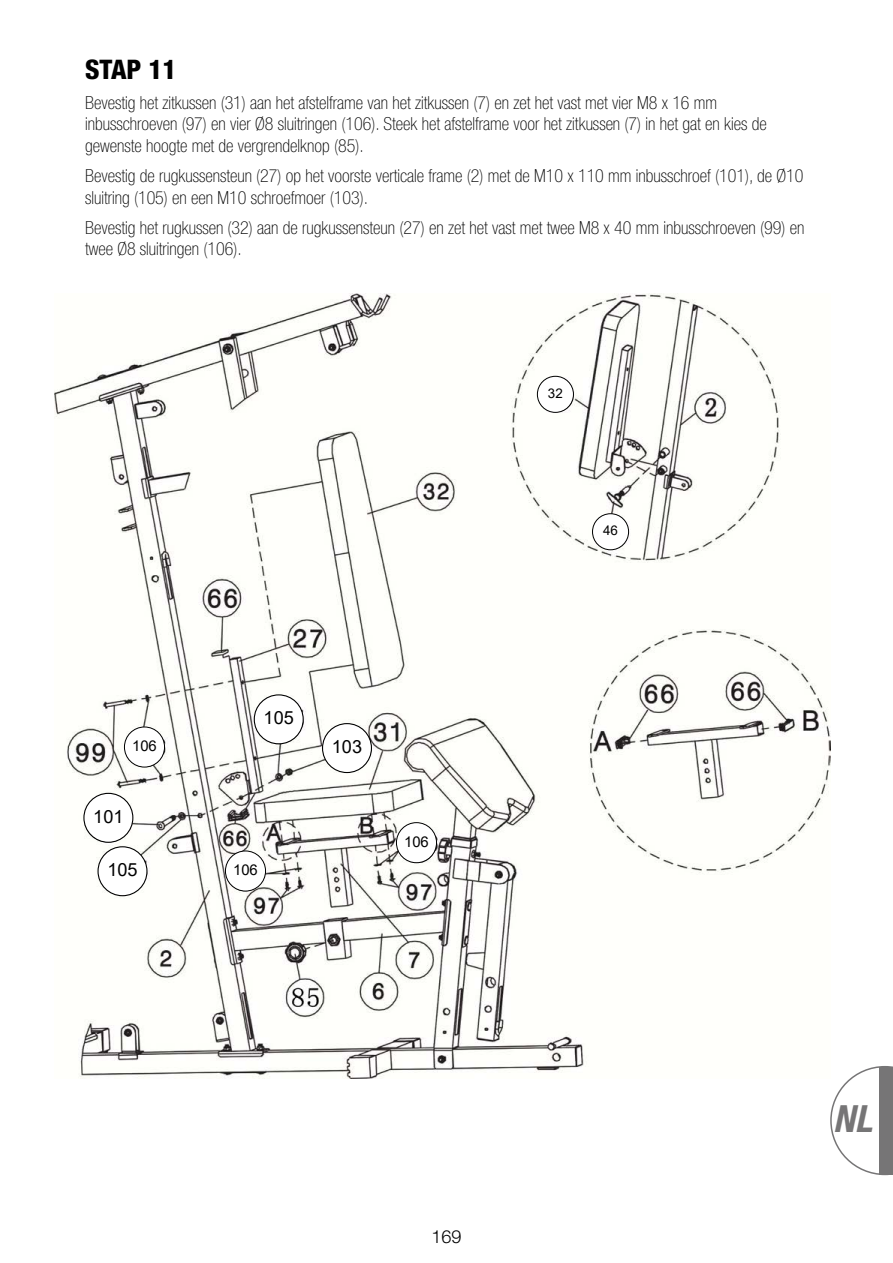
<style>
.page{position:relative;width:893px;height:1263px;background:#fff}
.page>*{position:absolute;margin:0;border:0;box-sizing:border-box;transform-origin:0 0}
.t1{font:italic 700 condensed 37.5px "Helvetica Neue LT Std";color:#767576}
.t2{font:800 condensed 27px "Helvetica Neue LT Std";color:#000}
.t3{font:18.15px "Arial";color:#000}
.t4{font:100 condensed 18px/21.6px "Helvetica Neue LT Std";color:#000}
.t5{font:300 18px "Helvetica Neue LT Std";color:#000}
.t6{font:14.85px "Arial";color:#000}
.t7{font:13.35px "Arial";color:#000}
</style>
<div class="page">
<svg style="left:830px;top:1066px;width:63px;height:109px"></svg>
<div style="left:879px;top:1067px;width:14px;height:107px;background:#767576"></div>
<img style="left:54px;top:293px;width:776px;height:785px">
<div style="left:254px;top:695px;width:49px;height:49px;background:#fff;border-radius:50%"></div>
<div style="left:254px;top:694px;width:50px;height:50px;border:1px solid #000;border-radius:50%"></div>
<div style="left:98px;top:847px;width:49px;height:49px;background:#fff;border-radius:50%"></div>
<div style="left:97px;top:846px;width:51px;height:50px;border:1px solid #000;border-radius:50%"></div>
<div style="left:84px;top:793px;width:49px;height:49px;background:#fff;border-radius:50%"></div>
<div style="left:83px;top:793px;width:50px;height:50px;border:1px solid #000;border-radius:50%"></div>
<div style="left:323px;top:724px;width:48px;height:48px;background:#fff;border-radius:50%"></div>
<div style="left:322px;top:723px;width:50px;height:50px;border:1px solid #000;border-radius:50%"></div>
<div style="left:225px;top:851px;width:41px;height:40px;background:#fff;border-radius:50%"></div>
<div style="left:225px;top:850px;width:41px;height:41px;border:1px solid #000;border-radius:50%"></div>
<div style="left:124px;top:727px;width:41px;height:40px;background:#fff;border-radius:50%"></div>
<div style="left:124px;top:726px;width:41px;height:41px;border:1px solid #000;border-radius:50%"></div>
<div style="left:396px;top:823px;width:40px;height:40px;background:#fff;border-radius:50%"></div>
<div style="left:396px;top:822px;width:41px;height:41px;border:1px solid #000;border-radius:50%"></div>
<div style="left:537px;top:376px;width:36px;height:36px;background:#fff;border-radius:50%"></div>
<div style="left:537px;top:376px;width:37px;height:37px;border:1px solid #000;border-radius:50%"></div>
<div style="left:592px;top:514px;width:37px;height:36px;background:#fff;border-radius:50%"></div>
<div style="left:592px;top:513px;width:37px;height:37px;border:1px solid #000;border-radius:50%"></div>
<h2 class="t2" style="left:85px;top:52px;width:93px">STAP 11</h2>
<p class="t4" style="left:85px;top:91px;width:683px">Bevestig het zitkussen (31) aan het afstelframe van het zitkussen (7) en zet het vast met vier M8 x 16 mm inbusschroeven (97) en vier Ø8 sluitringen (106). Steek het afstelframe voor het zitkussen (7) in het gat en kies de gewenste hoogte met de vergrendelknop (85).</p>
<p class="t4" style="left:85px;top:165px;width:720px">Bevestig de rugkussensteun (27) op het voorste verticale frame (2) met de M10 x 110 mm inbusschroef (101), de Ø10 sluitring (105) en een M10 schroefmoer (103).</p>
<p class="t4" style="left:85px;top:216px;width:721px">Bevestig het rugkussen (32) aan de rugkussensteun (27) en zet het vast met twee M8 x 40 mm inbusschroeven (99) en twee Ø8 sluitringen (106).</p>
<p class="t6" style="left:132px;top:735px;width:26px">106</p>
<p class="t3" style="left:93px;top:804px;width:32px">101</p>
<p class="t3" style="left:107px;top:857px;width:32px">105</p>
<p class="t3" style="left:264px;top:705px;width:32px">105</p>
<p class="t3" style="left:332px;top:734px;width:32px">103</p>
<p class="t6" style="left:233px;top:859px;width:26px">106</p>
<p class="t6" style="left:404px;top:831px;width:26px">106</p>
<p class="t7" style="left:548px;top:384px;width:16px">32</p>
<p class="t7" style="left:603px;top:521px;width:16px">46</p>
<p class="t5" style="left:431px;top:1225px;width:32px">169</p>
<h1 class="t1" style="left:833px;top:1096px;width:40px">NL</h1>
</div>
